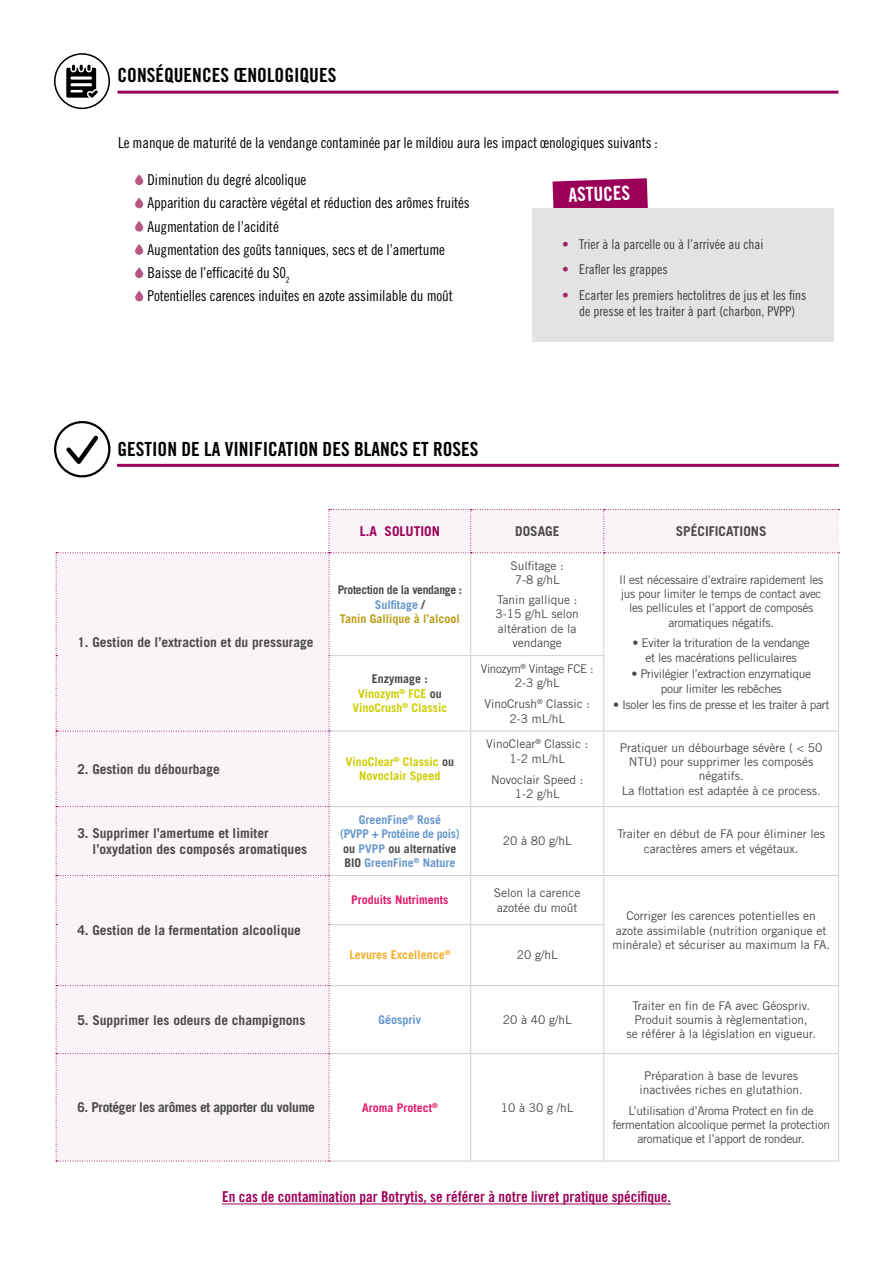
<style>
.page{position:relative;width:893px;height:1263px;background:#fff}
.page>*{position:absolute;margin:0;border:0;box-sizing:border-box;transform-origin:0 0}
.t1{font:19.5px "Trade Gothic LT Std Bd Cn 20";color:#000}
.t2{font:19.5px "Trade Gothic LT Std Bd Cn 20";color:#fff}
.t3{font:15px/23.2px "Trade Gothic LT Std Cn 18";letter-spacing:-.01em;color:#000}
.t4{font:15px "Trade Gothic LT Std Bd Cn 20";color:#9b0058}
.t5{font:700 13.5px/16.2px "Trade Gothic LT Std";color:#4a4a49}
.t6{font:13.5px/16.2px "Trade Gothic LT Std Cn 18";color:#3c3c3b;text-align:center}
.t7{font:700 13.5px "Trade Gothic LT Std";letter-spacing:-.025em;color:#4a4a49}
.t8{font:700 13.5px "Trade Gothic LT Std";color:#9b0058}
.t9{font:12px/14.4px "Trade Gothic LT Std";color:#4a4a49;text-align:center}
.t10{font:12px/14.4px "Trade Gothic LT Std";letter-spacing:-.03em;color:#4a4a49;text-align:center}
.t11{font:12px/14.4px "Trade Gothic LT Std";letter-spacing:-.02em;color:#4a4a49;text-align:center}
.t12{font:12px/14.4px "Trade Gothic LT Std";letter-spacing:-.025em;color:#4a4a49;text-align:center}
.t13{font:700 12px/14.4px "Trade Gothic LT Std";color:#6798cc;text-align:center}
.t14{font:700 12px/14.4px "Trade Gothic LT Std";color:#cdcd00;text-align:center}
.t15{font:700 12px/14.4px "Trade Gothic LT Std";color:#4a4a49;text-align:center}
.t16{font:700 12px "Trade Gothic LT Std";color:#e51a69}
.t17{font:700 12px "Trade Gothic LT Std";color:#f4ae28}
.s1{color:#a42664}
.s2{color:#6798cc}
.s3{color:#ba9d15}
.s4{color:#4a4a49}
</style>
<div class="page">
<div style="left:54px;top:421px;width:56px;height:56px;border:2px solid #000;border-radius:50%"></div>
<svg style="left:62px;top:432px;width:40px;height:37px"></svg>
<hr style="left:117px;top:464px;width:722px;height:3px;background:#9b0058">
<svg style="left:54px;top:53px;width:56px;height:56px"></svg>
<hr style="left:118px;top:91px;width:720px;height:3px;background:#9b0058">
<svg style="left:135px;top:174px;width:8px;height:11px"></svg>
<svg style="left:135px;top:197px;width:8px;height:11px"></svg>
<svg style="left:135px;top:221px;width:8px;height:11px"></svg>
<svg style="left:135px;top:244px;width:8px;height:11px"></svg>
<svg style="left:135px;top:267px;width:8px;height:11px"></svg>
<div style="left:135px;top:291px;width:8px;height:10px;background:#b75884;border-radius:4px"></div>
<svg style="left:552px;top:178px;width:96px;height:31px;background:#a41a69"></svg>
<div style="left:531px;top:209px;width:302px;height:133px;background:#e3e3e3"></div>
<svg style="left:56px;top:509px;width:784px;height:653px"></svg>
<hr style="left:470px;top:553px;width:1px;height:102px;background:#d0d0d0">
<hr style="left:603px;top:553px;width:1px;height:102px;background:#d0d0d0">
<hr style="left:838px;top:553px;width:1px;height:103px;background:#d0d0d0">
<hr style="left:838px;top:656px;width:1px;height:75px;background:#d0d0d0">
<hr style="left:329px;top:655px;width:142px;height:1px;background:#d0d0d0">
<hr style="left:471px;top:655px;width:133px;height:1px;background:#d0d0d0">
<hr style="left:470px;top:656px;width:1px;height:75px;background:#d0d0d0">
<hr style="left:603px;top:656px;width:1px;height:75px;background:#d0d0d0">
<hr style="left:329px;top:731px;width:142px;height:1px;background:#d0d0d0">
<hr style="left:471px;top:731px;width:133px;height:1px;background:#d0d0d0">
<hr style="left:470px;top:731px;width:1px;height:75px;background:#d0d0d0">
<hr style="left:604px;top:731px;width:235px;height:1px;background:#d0d0d0">
<hr style="left:603px;top:731px;width:1px;height:75px;background:#d0d0d0">
<hr style="left:838px;top:731px;width:1px;height:75px;background:#d0d0d0">
<hr style="left:329px;top:806px;width:142px;height:1px;background:#d0d0d0">
<hr style="left:471px;top:806px;width:133px;height:1px;background:#d0d0d0">
<hr style="left:470px;top:807px;width:1px;height:68px;background:#d0d0d0">
<hr style="left:604px;top:806px;width:235px;height:1px;background:#d0d0d0">
<hr style="left:603px;top:807px;width:1px;height:68px;background:#d0d0d0">
<hr style="left:838px;top:807px;width:1px;height:68px;background:#d0d0d0">
<hr style="left:329px;top:875px;width:142px;height:1px;background:#d0d0d0">
<hr style="left:471px;top:875px;width:133px;height:1px;background:#d0d0d0">
<hr style="left:470px;top:876px;width:1px;height:48px;background:#d0d0d0">
<hr style="left:604px;top:875px;width:235px;height:1px;background:#d0d0d0">
<hr style="left:603px;top:876px;width:1px;height:48px;background:#d0d0d0">
<hr style="left:838px;top:876px;width:1px;height:49px;background:#d0d0d0">
<hr style="left:838px;top:925px;width:1px;height:60px;background:#d0d0d0">
<hr style="left:329px;top:924px;width:142px;height:1px;background:#d0d0d0">
<hr style="left:471px;top:924px;width:133px;height:1px;background:#d0d0d0">
<hr style="left:470px;top:925px;width:1px;height:60px;background:#d0d0d0">
<hr style="left:603px;top:925px;width:1px;height:60px;background:#d0d0d0">
<hr style="left:329px;top:985px;width:142px;height:1px;background:#d0d0d0">
<hr style="left:471px;top:985px;width:133px;height:1px;background:#d0d0d0">
<hr style="left:470px;top:986px;width:1px;height:67px;background:#d0d0d0">
<hr style="left:604px;top:985px;width:235px;height:1px;background:#d0d0d0">
<hr style="left:603px;top:986px;width:1px;height:67px;background:#d0d0d0">
<hr style="left:838px;top:986px;width:1px;height:67px;background:#d0d0d0">
<hr style="left:329px;top:1053px;width:142px;height:1px;background:#d0d0d0">
<hr style="left:471px;top:1053px;width:133px;height:1px;background:#d0d0d0">
<hr style="left:470px;top:1054px;width:1px;height:107px;background:#d0d0d0">
<hr style="left:604px;top:1053px;width:235px;height:1px;background:#d0d0d0">
<hr style="left:603px;top:1054px;width:1px;height:107px;background:#d0d0d0">
<hr style="left:838px;top:1054px;width:1px;height:107px;background:#d0d0d0">
<hr style="left:329px;top:1161px;width:142px;height:1px;background:#d0d0d0">
<hr style="left:471px;top:1161px;width:133px;height:1px;background:#d0d0d0">
<hr style="left:604px;top:1161px;width:235px;height:1px;background:#d0d0d0">
<hr style="left:222px;top:1203px;width:449px;height:1px;background:#9b0058">
<h1 class="t1" style="left:118px;top:64px;width:220px">CONSÉQUENCES ŒNOLOGIQUES</h1>
<p class="t3" style="left:118px;top:131px;width:541px">Le manque de maturité de la vendange contaminée par le mildiou aura les impact œnologiques suivants :</p>
<p class="t3" style="left:147px;top:168px;width:324px">Diminution du degré alcoolique<br>Apparition du caractère végétal et réduction des arômes fruités Augmentation de l’acidité<br>Augmentation des goûts tanniques, secs et de l’amertume Baisse de l’efficacité du S0<sub>2<br></sub>Potentielles carences induites en azote assimilable du moût</p>
<h1 class="t2" style="left:568px;top:183px;width:63px;rotate:-2deg">ASTUCES</h1>
<p class="t6" style="left:562px;top:236px;width:203px"><span class="s1">•</span> Trier à la parcelle ou à l’arrivée au chai</p>
<p class="t6" style="left:562px;top:261px;width:107px"><span class="s1">•</span> Erafler les grappes</p>
<p class="t6" style="left:562px;top:287px;width:246px"><span class="s1">•</span> Ecarter les premiers hectolitres de jus et les fins de presse et les traiter à part (charbon, PVPP)</p>
<h1 class="t1" style="left:118px;top:437px;width:362px">GESTION DE LA VINIFICATION DES BLANCS ET ROSES</h1>
<p class="t5" style="left:77px;top:634px;width:238px">1. Gestion de l’extraction et du pressurage</p>
<p class="t8" style="left:360px;top:523px;width:82px">L.A SOLUTION</p>
<p class="t5" style="left:515px;top:523px;width:46px">DOSAGE</p>
<p class="t5" style="left:676px;top:523px;width:92px">SPÉCIFICATIONS</p>
<p class="t15" style="left:338px;top:582px;width:126px">Protection de la vendange :<br><span class="s2">Sulfitage</span> /<br><span class="s3">Tanin Gallique à l’alcool</span></p>
<p class="t9" style="left:511px;top:558px;width:55px">Sulfitage :<br>7-8 g/hL</p>
<p class="t9" style="left:496px;top:592px;width:85px">Tanin gallique :<br>3-15 g/hL selon altération de la vendange</p>
<p class="t14" style="left:352px;top:672px;width:96px"><span class="s4">Enzymage :<br></span>Vinozym<sup>®</sup> FCE <span class="s4">ou<br></span>VinoCrush<sup>®</sup> Classic</p>
<p class="t10" style="left:481px;top:661px;width:114px">Vinozym<sup>®</sup> Vintage FCE :<br>2-3 g/hL</p>
<p class="t9" style="left:484px;top:696px;width:107px">VinoCrush<sup>®</sup> Classic :<br>2-3 mL/hL</p>
<p class="t11" style="left:619px;top:572px;width:206px">Il est nécessaire d’extraire rapidement les jus pour limiter le temps de contact avec les pellicules et l’apport de composés aromatiques négatifs.</p>
<p class="t10" style="left:633px;top:635px;width:179px">• Eviter la trituration de la vendange et les macérations pelliculaires</p>
<p class="t10" style="left:631px;top:666px;width:181px">• Privilégier l’extraction enzymatique pour limiter les rebêches</p>
<p class="t10" style="left:613px;top:697px;width:218px">• Isoler les fins de presse et les traiter à part</p>
<p class="t5" style="left:77px;top:760px;width:144px">2. Gestion du débourbage</p>
<p class="t14" style="left:346px;top:754px;width:110px">VinoClear<sup>®</sup> Classic <span class="s4">ou<br></span>Novoclair Speed</p>
<p class="t5" style="left:93px;top:825px;width:216px;text-indent:-15px">3. Supprimer l’amertume et limiter l’oxydation des composés aromatiques</p>
<p class="t13" style="left:340px;top:812px;width:121px">GreenFine<sup>®</sup> Rosé<br>(PVPP + Protéine de pois) <span class="s4">ou</span> PVPP <span class="s4">ou alternative<br>BIO</span> GreenFine<sup>®</sup> Nature</p>
<p class="t9" style="left:486px;top:737px;width:104px">VinoClear<sup>®</sup> Classic :<br>1-2 mL/hL</p>
<p class="t9" style="left:491px;top:772px;width:94px">Novoclair Speed :<br>1-2 g/hL</p>
<p class="t9" style="left:620px;top:740px;width:204px">Pratiquer un débourbage sévère ( &lt; 50<br>NTU) pour supprimer les composés négatifs.<br>La flottation est adaptée à ce process.</p>
<p class="t9" style="left:503px;top:834px;width:70px">20 à 80 g/hL</p>
<p class="t9" style="left:617px;top:826px;width:209px">Traiter en début de FA pour éliminer les caractères amers et végétaux.</p>
<p class="t5" style="left:77px;top:922px;width:225px">4. Gestion de la fermentation alcoolique</p>
<p class="t16" style="left:351px;top:893px;width:99px">Produits Nutriments</p>
<p class="t9" style="left:494px;top:885px;width:88px;text-align:left">Selon la carence azotée du moût</p>
<p class="t17" style="left:349px;top:948px;width:102px">Levures Excellence<sup>®</sup></p>
<p class="t9" style="left:517px;top:948px;width:43px">20 g/hL</p>
<p class="t5" style="left:77px;top:1011px;width:230px">5. Supprimer les odeurs de champignons</p>
<p class="t13" style="left:379px;top:1012px;width:44px">Géospriv</p>
<p class="t9" style="left:503px;top:1012px;width:70px">20 à 40 g/hL</p>
<p class="t7" style="left:77px;top:1099px;width:239px">6. Protéger les arômes et apporter du volume</p>
<p class="t16" style="left:362px;top:1100px;width:77px">Aroma Protect<sup>®</sup></p>
<p class="t9" style="left:501px;top:1100px;width:74px">10 à 30 g /hL</p>
<p class="t9" style="left:612px;top:909px;width:219px">Corriger les carences potentielles en azote assimilable (nutrition organique et minérale) et sécuriser au maximum la FA.</p>
<p class="t9" style="left:626px;top:998px;width:191px">Traiter en fin de FA avec Géospriv.<br>Produit soumis à règlementation,<br>se référer à la législation en vigueur.</p>
<p class="t9" style="left:639px;top:1068px;width:165px">Préparation à base de levures inactivées riches en glutathion.</p>
<p class="t12" style="left:612px;top:1103px;width:219px">L’utilisation d’Aroma Protect en fin de fermentation alcoolique permet la protection aromatique et l’apport de rondeur.</p>
<p class="t4" style="left:222px;top:1188px;width:450px">En cas de contamination par Botrytis, se référer à notre livret pratique spécifique.</p>
</div>
